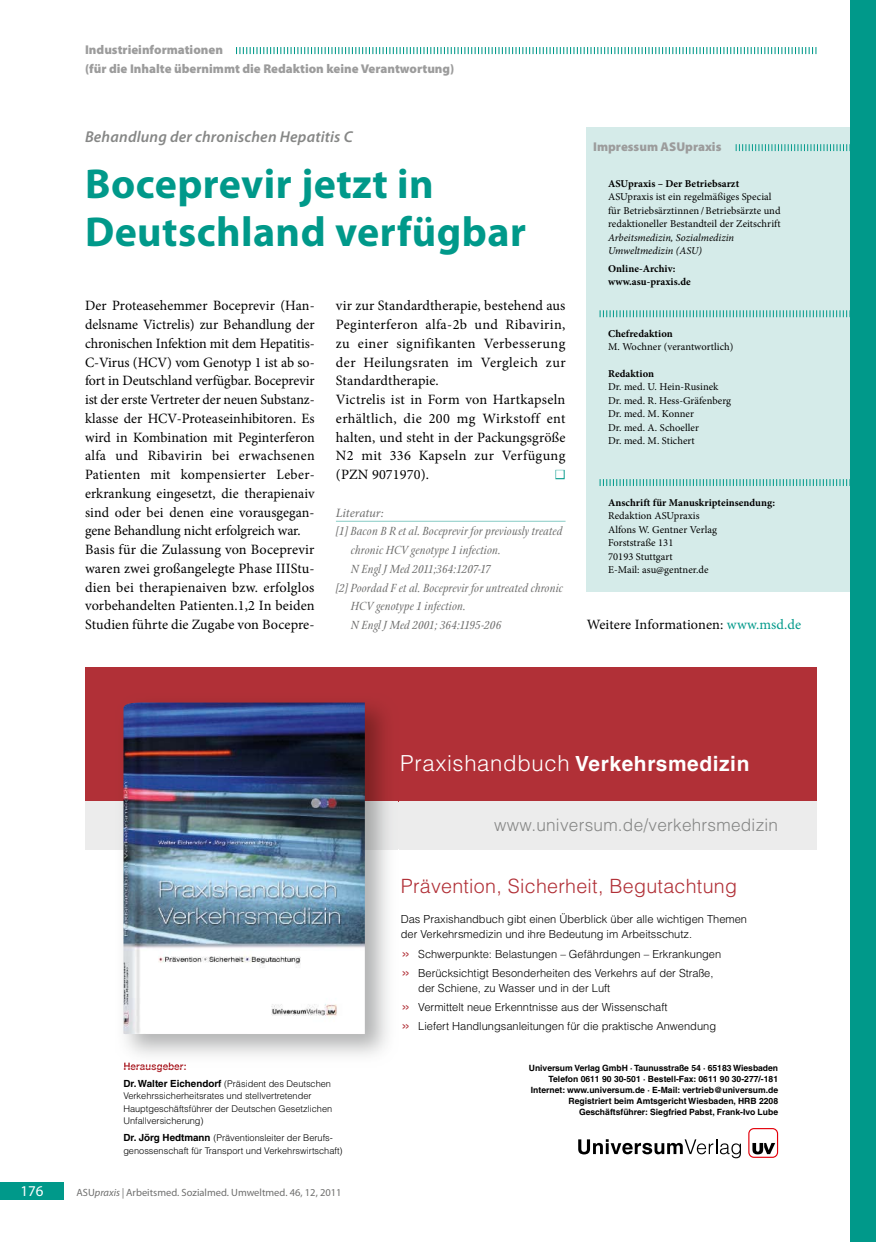
<style>
.page{position:relative;width:876px;height:1242px;background:#fff}
.page>*{position:absolute;margin:0;border:0;box-sizing:border-box;transform-origin:0 0}
.t1{font:700 42px/48px "Myriad Pro";letter-spacing:.01em;color:#00998a}
.t2{font:27px "Minion Pro";color:#fff}
.t3{font:700 20.85px "Helvetica LT";letter-spacing:.03em;color:#fff}
.t4{font:300 19.65px "Helvetica LT";letter-spacing:.015em;color:#b13037}
.t5{font:300 17.25px "Helvetica LT";letter-spacing:.015em;color:#868786}
.t6{font:italic 600 15.75px "Myriad Pro";letter-spacing:.01em;color:#868786}
.t7{font:15px "Myriad Pro";color:#fff}
.t8{font:14.25px/18.8px "Minion Pro";letter-spacing:.005em;color:#000}
.t9{font:italic 12.75px "Stone Print";letter-spacing:.005em;color:#6f6f6e}
.t10{font:900 12.75px "Myriad Pro";color:#9c9c9c}
.t11{font:italic 12.75px "Minion Pro";letter-spacing:-.01em;color:#6f6f6e}
.t12{font:300 11.1px/18.9px "Helvetica LT";color:#000}
.t13{font:10.5px/13.5px "Minion Pro";letter-spacing:.005em;color:#000}
.t14{font:700 10.5px/13.5px "Minion Pro";letter-spacing:.005em;color:#000}
.t15{font:10.5px "Myriad Pro";color:#6f6f6e}
.t16{font:italic 10.5px/13.5px "Minion Pro";letter-spacing:-.005em;color:#000}
.t17{font:700 9.9px "Helvetica LT";color:#b13037}
.t18{font:300 9.15px/12.3px "Helvetica LT";color:#000}
.t19{font:700 8.55px/11.1px "Helvetica LT";color:#000;text-align:right}
.s1{color:#00998a}
.s2{font-weight:300;font-size:22.05px}
.s3{font-weight:700;font-size:9.9px}
.s4{font-style:italic}
.s5{font-size:17.85px;color:#b13037}
</style>
<div class="page">
<div style="left:0;top:1182px;width:64px;height:17px;background:#00998a"></div>
<div style="left:587px;top:128px;width:289px;height:463px;background:#d5ebe9"></div>
<svg style="left:736px;top:144px;width:114px;height:7px"></svg>
<svg style="left:600px;top:479px;width:250px;height:7px"></svg>
<svg style="left:600px;top:310px;width:250px;height:7px"></svg>
<div style="left:850px;top:0;width:26px;height:1242px;background:#00998a"></div>
<svg style="left:236px;top:47px;width:580px;height:7px"></svg>
<div style="left:555px;top:470px;width:10px;height:9px;border:2px solid #00998a"></div>
<div style="left:85px;top:666px;width:731px;height:163px;background:#b13037"></div>
<div style="left:85px;top:801px;width:731px;height:49px;background:#ececec"></div>
<svg style="left:578px;top:1139px;width:163px;height:19px"></svg>
<div style="left:748px;top:1128px;width:30px;height:29px;border:1px solid #e3000b;border-radius:5px"></div>
<svg style="left:752px;top:1143px;width:23px;height:11px"></svg>
<img style="left:124px;top:1062px;width:62px;height:5px">
<img style="left:123px;top:702px;width:242px;height:332px">
<hr style="left:336px;top:521px;width:230px;height:1px;background:#87cbc5">
<p class="t10" style="left:85px;top:41px;width:139px">Industrieinformationen</p>
<p class="t10" style="left:85px;top:61px;width:371px">(für die Inhalte übernimmt die Redaktion keine Verantwortung)</p>
<p class="t6" style="left:85px;top:126px;width:269px">Behandlung der chronischen Hepatitis C</p>
<h1 class="t1" style="left:85px;top:158px;width:442px">Boceprevir jetzt in<br>Deutschland verfügbar</h1>
<p class="t10" style="left:593px;top:138px;width:130px">Impressum ASUpraxis</p>
<p class="t14" style="left:608px;top:176px;width:133px">ASUpraxis – Der Betriebsarzt</p>
<p class="t13" style="left:608px;top:190px;width:174px">ASUpraxis ist ein regelmäßiges Special für Betriebsärztinnen/Betriebsärzte und redaktioneller Bestandteil der Zeitschrift</p>
<p class="t16" style="left:608px;top:230px;width:128px">Arbeitsmedizin, Sozialmedizin<br>Umweltmedizin (ASU)</p>
<p class="t14" style="left:608px;top:262px;width:84px">Online-Archiv: www.asu-praxis.de</p>
<p class="t8" style="left:85px;top:296px;width:231px">Der Proteasehemmer Boceprevir (Han&shy;delsname Victrelis) zur Behandlung der chronischen Infektion mit dem Hepatitis-C-Virus (HCV) vom Genotyp 1 ist ab so&shy;fort in Deutschland verfügbar. Boceprevir ist der erste Vertreter der neuen Substanz&shy;klasse der HCV-Proteaseinhibitoren. Es wird in Kombination mit Peginterferon alfa und Ribavirin bei erwachsenen Patienten mit kompensierter Leber&shy;erkrankung eingesetzt, die therapienaiv sind oder bei denen eine vorausgegan&shy;gene Behandlung nicht erfolgreich war.<br>Basis für die Zulassung von Boceprevir waren zwei großangelegte Phase IIIStu&shy;dien bei therapienaiven bzw. erfolglos vorbehandelten Patienten.1,2 In beiden Studien führte die Zugabe von Bocepre-</p>
<p class="t8" style="left:336px;top:296px;width:231px">vir zur Standardtherapie, bestehend aus Peginterferon alfa-2b und Ribavirin, zu einer signifikanten Verbesserung der Heilungsraten im Vergleich zur Standardtherapie.<br>Victrelis ist in Form von Hartkapseln erhältlich, die 200 mg Wirkstoff ent halten, und steht in der Packungsgröße N2 mit 336 Kapseln zur Verfügung (PZN 9071970).</p>
<p class="t14" style="left:608px;top:326px;width:66px">Chefredaktion</p>
<p class="t13" style="left:608px;top:340px;width:127px">M. Wochner (verantwortlich)</p>
<p class="t14" style="left:608px;top:366px;width:48px">Redaktion</p>
<p class="t13" style="left:608px;top:380px;width:125px">Dr. med. U. Hein-Rusinek<br>Dr. med. R. Hess-Gräfenberg<br>Dr. med. M. Konner<br>Dr. med. A. Schoeller<br>Dr. med. M. Stichert</p>
<h2 class="t2" style="left:555px;top:455px;width:12px">■</h2>
<p class="t14" style="left:608px;top:495px;width:168px">Anschrift für Manuskripteinsendung:</p>
<p class="t13" style="left:608px;top:509px;width:110px">Redaktion ASUpraxis<br>Alfons W. Gentner Verlag<br>Forststraße 131<br>70193 Stuttgart<br>E-Mail: asu@gentner.de</p>
<p class="t11" style="left:336px;top:504px;width:49px">Literatur:</p>
<p class="t9" style="left:336px;top:524px;width:228px">[1] Bacon B R et al. Boceprevir for previously treated</p>
<p class="t9" style="left:351px;top:542px;width:151px">chronic HCV genotype 1 infection.</p>
<p class="t9" style="left:351px;top:561px;width:142px">N Engl J Med 2011;364:1207-17</p>
<p class="t9" style="left:336px;top:580px;width:229px">[2] Poordad F et al. Boceprevir for untreated chronic</p>
<p class="t9" style="left:351px;top:599px;width:117px">HCV genotype 1 infection.</p>
<p class="t9" style="left:351px;top:617px;width:152px">N Engl J Med 2001; 364:1195-206</p>
<p class="t8" style="left:587px;top:615px;width:216px">Weitere Informationen: <span class="s1">www.msd.de</span></p>
<h3 class="t3" style="left:400px;top:750px;width:351px"><span class="s2">Praxishandbuch</span> Verkehrsmedizin</h3>
<p class="t5" style="left:494px;top:814px;width:285px">www.universum.de/verkehrsmedizin</p>
<h3 class="t4" style="left:401px;top:874px;width:338px">Prävention, Sicherheit, Begutachtung</h3>
<p class="t17" style="left:123px;top:1060px;width:65px">Herausgeber:</p>
<p class="t18" style="left:123px;top:1077px;width:210px"><span class="s3">Dr. Walter Eichendorf</span> (Präsident des Deutschen Verkehrssicherheitsrates und stellver tretender Hauptgeschäftsführer der Deutschen Gesetzlichen Unfallversicherung)</p>
<p class="t18" style="left:123px;top:1131px;width:221px"><span class="s3">Dr. Jörg Hedtmann</span> (Präventionsleiter der Berufs - genossenschaft für Transport und Verkehrswirtschaft)</p>
<p class="t7" style="left:20px;top:1181px;width:25px">176</p>
<p class="t15" style="left:77px;top:1186px;width:267px">ASU<span class="s4">praxis |</span> Arbeitsmed. Sozialmed. Umweltmed. 46, 12, 2011</p>
<p class="t12" style="left:401px;top:911px;width:348px;line-height:15.3px">Das Praxishandbuch gibt einen Überblick über alle wichtigen Themen der Verkehrsmedizin und ihre Bedeutung im Arbeitsschutz.</p>
<p class="t12" style="left:401px;top:944px;width:322px"><span class="s5">»</span> Schwerpunkte: Belastungen – Gefährdungen – Erkrankungen <span class="s5">»</span> Berücksichtigt Besonderheiten des Verkehrs auf der Straße,</p>
<p class="t12" style="left:401px;top:978px;width:317px;text-indent:17px">der Schiene, zu Wasser und in der Luft<br><span class="s5">»</span> Vermittelt neue Erkenntnisse aus der Wissenschaft<br><span class="s5">»</span> Liefert Handlungsanleitungen für die praktische Anwendung</p>
<p class="t19" style="left:529px;top:1061px;width:251px">Universum Verlag GmbH · Taunusstraße 54 · 65183 Wiesbaden Telefon 0611 90 30-501 · Bestell-Fax: 0611 90 30-277/-181<br>Internet: www.universum.de · E-Mail: vertrieb@universum.de Registriert beim Amtsgericht Wiesbaden, HRB 2208<br>Geschäftsführer: Siegfried Pabst, Frank-Ivo Lube</p>
</div>
